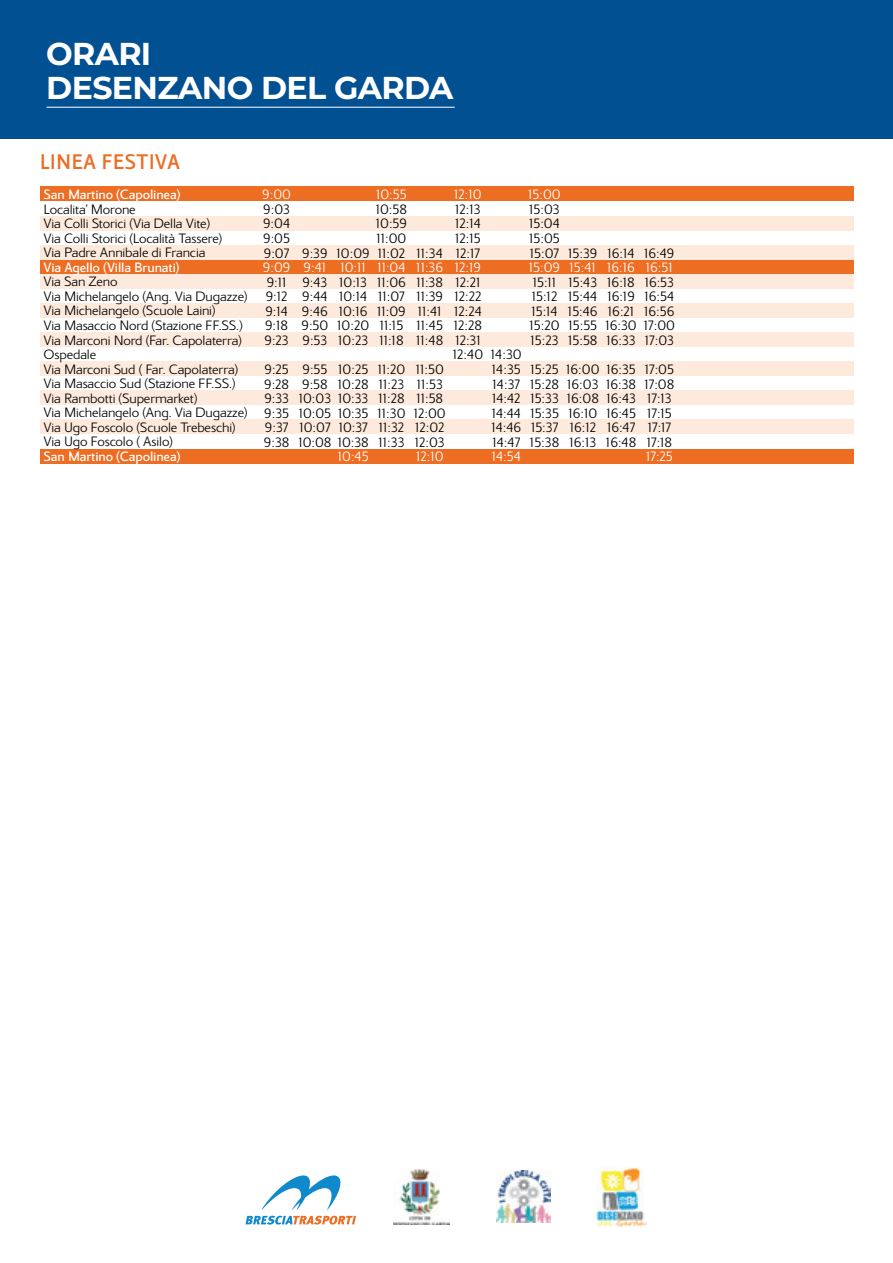
<style>
.page{position:relative;width:893px;height:1263px;background:#fff}
.page>*{position:absolute;margin:0;border:0;box-sizing:border-box;transform-origin:0 0}
.t1{font:700 31.65px "Montserrat";letter-spacing:-.02em;color:#fff}
.t2{font:900 21px "Metrobrescia";color:#ed6d23}
.t3{font:500 13.5px/14.5px "Metrobrescia";letter-spacing:-.01em;color:#000}
.t4{font:500 13.5px "Metrobrescia";color:#fff}
.t5{font:700 13.5px "Metrobrescia";letter-spacing:-.01em;color:#fff}
</style>
<div class="page">
<div style="left:40px;top:260px;width:813px;height:14px;background:#ed6d23"></div>
<div style="left:40px;top:187px;width:813px;height:14px;background:#ed6d23"></div>
<div style="left:40px;top:216px;width:813px;height:14px;background:#fdeadc"></div>
<div style="left:40px;top:245px;width:813px;height:14px;background:#fdeadc"></div>
<div style="left:40px;top:274px;width:813px;height:14px;background:#fdeadc"></div>
<svg style="left:261px;top:1175px;width:80px;height:35px"></svg>
<svg style="left:245px;top:1216px;width:111px;height:8px"></svg>
<img style="left:597px;top:1167px;width:49px;height:59px">
<img style="left:497px;top:1170px;width:53px;height:52px">
<img style="left:393px;top:1168px;width:56px;height:56px">
<div style="left:0;top:0;width:893px;height:138px;background:#005092"></div>
<div style="left:40px;top:303px;width:813px;height:15px;background:#fdeadc"></div>
<div style="left:40px;top:332px;width:813px;height:15px;background:#fdeadc"></div>
<div style="left:40px;top:361px;width:813px;height:15px;background:#fdeadc"></div>
<div style="left:40px;top:391px;width:813px;height:14px;background:#fdeadc"></div>
<div style="left:40px;top:420px;width:813px;height:14px;background:#fdeadc"></div>
<div style="left:40px;top:449px;width:813px;height:14px;background:#ed6d23"></div>
<hr style="left:46px;top:107px;width:409px;height:1px;background:#fff">
<h1 class="t1" style="left:46px;top:32px;width:107px">ORARI</h1>
<h1 class="t1" style="left:46px;top:67px;width:409px">DESENZANO DEL GARDA</h1>
<h2 class="t2" style="left:40px;top:149px;width:142px">LINEA FESTIVA</h2>
<p class="t5" style="left:44px;top:186px;width:138px">San Martino (Capolinea)</p>
<p class="t3" style="left:44px;top:202px;width:180px">Localita’ Morone<br>Via Colli Storici (Via Della Vite)<br>Via Colli Storici (Località Tassere)<br>Via Padre Annibale di Francia</p>
<p class="t5" style="left:44px;top:259px;width:138px">Via Agello (Villa Brunati)</p>
<p class="t3" style="left:44px;top:274px;width:205px">Via San Zeno<br>Via Michelangelo (Ang. Via Dugazze)<br>Via Michelangelo (Scuole Laini)<br>Via Masaccio Nord (Stazione FF.SS.)<br>Via Marconi Nord (Far. Capolaterra)<br>Ospedale<br>Via Marconi Sud ( Far. Capolaterra)<br>Via Masaccio Sud (Stazione FF.SS.)<br>Via Rambotti (Supermarket)<br>Via Michelangelo (Ang. Via Dugazze)<br>Via Ugo Foscolo (Scuole Trebeschi)<br>Via Ugo Foscolo ( Asilo)</p>
<p class="t5" style="left:44px;top:448px;width:138px">San Martino (Capolinea)</p>
<p class="t4" style="left:262px;top:187px;width:30px">9:00</p>
<p class="t4" style="left:376px;top:187px;width:32px">10:55</p>
<p class="t4" style="left:454px;top:187px;width:29px">12:10</p>
<p class="t4" style="left:528px;top:187px;width:34px">15:00</p>
<p class="t3" style="left:263px;top:202px;width:28px">9:03</p>
<p class="t3" style="left:376px;top:202px;width:33px">10:58</p>
<p class="t3" style="left:455px;top:202px;width:27px">12:13</p>
<p class="t3" style="left:529px;top:202px;width:32px">15:03</p>
<p class="t3" style="left:263px;top:217px;width:29px">9:04</p>
<p class="t3" style="left:376px;top:217px;width:33px">10:59</p>
<p class="t3" style="left:455px;top:217px;width:27px">12:14</p>
<p class="t3" style="left:529px;top:217px;width:32px">15:04</p>
<p class="t3" style="left:263px;top:231px;width:28px">9:05</p>
<p class="t3" style="left:376px;top:231px;width:31px">11:00</p>
<p class="t3" style="left:455px;top:231px;width:27px">12:15</p>
<p class="t3" style="left:529px;top:231px;width:32px">15:05</p>
<p class="t3" style="left:264px;top:246px;width:218px">9:07 9:39 10:09 11:02 11:34 12:17</p>
<p class="t3" style="left:530px;top:246px;width:146px">15:07 15:39 16:14 16:49</p>
<p class="t4" style="left:263px;top:260px;width:220px">9:09 9:41 10:11 11:04 11:36 12:19</p>
<p class="t4" style="left:529px;top:260px;width:145px">15:09 15:41 16:16 16:51</p>
<p class="t3" style="left:267px;top:275px;width:215px">9:11 9:43 10:13 11:06 11:38 12:21</p>
<p class="t3" style="left:533px;top:275px;width:143px">15:11 15:43 16:18 16:53</p>
<p class="t3" style="left:266px;top:289px;width:217px">9:12 9:44 10:14 11:07 11:39 12:22</p>
<p class="t3" style="left:532px;top:289px;width:144px">15:12 15:44 16:19 16:54</p>
<p class="t3" style="left:265px;top:304px;width:218px">9:14 9:46 10:16 11:09 11:41 12:24</p>
<p class="t3" style="left:531px;top:304px;width:145px">15:14 15:46 16:21 16:56</p>
<p class="t3" style="left:265px;top:318px;width:218px">9:18 9:50 10:20 11:15 11:45 12:28</p>
<p class="t3" style="left:530px;top:318px;width:147px">15:20 15:55 16:30 17:00</p>
<p class="t3" style="left:265px;top:333px;width:218px">9:23 9:53 10:23 11:18 11:48 12:31</p>
<p class="t3" style="left:531px;top:333px;width:145px">15:23 15:58 16:33 17:03</p>
<p class="t3" style="left:453px;top:348px;width:70px">12:40 14:30</p>
<p class="t3" style="left:265px;top:362px;width:181px">9:25 9:55 10:25 11:20 11:50</p>
<p class="t3" style="left:492px;top:362px;width:184px">14:35 15:25 16:00 16:35 17:05</p>
<p class="t3" style="left:264px;top:377px;width:180px">9:28 9:58 10:28 11:23 11:53</p>
<p class="t3" style="left:493px;top:377px;width:183px">14:37 15:28 16:03 16:38 17:08</p>
<p class="t3" style="left:264px;top:391px;width:180px">9:33 10:03 10:33 11:28 11:58</p>
<p class="t3" style="left:492px;top:391px;width:181px">14:42 15:33 16:08 16:43 17:13</p>
<p class="t3" style="left:264px;top:406px;width:183px">9:35 10:05 10:35 11:30 12:00</p>
<p class="t3" style="left:492px;top:406px;width:182px">14:44 15:35 16:10 16:45 17:15</p>
<p class="t3" style="left:265px;top:420px;width:181px">9:37 10:07 10:37 11:32 12:02</p>
<p class="t3" style="left:491px;top:420px;width:181px">14:46 15:37 16:12 16:47 17:17</p>
<p class="t3" style="left:264px;top:435px;width:182px">9:38 10:08 10:38 11:33 12:03</p>
<p class="t3" style="left:492px;top:435px;width:181px">14:47 15:38 16:13 16:48 17:18</p>
<p class="t4" style="left:338px;top:449px;width:32px">10:45</p>
<p class="t4" style="left:416px;top:449px;width:29px">12:10</p>
<p class="t4" style="left:492px;top:449px;width:31px">14:54</p>
<p class="t4" style="left:646px;top:449px;width:28px">17:25</p>
</div>
